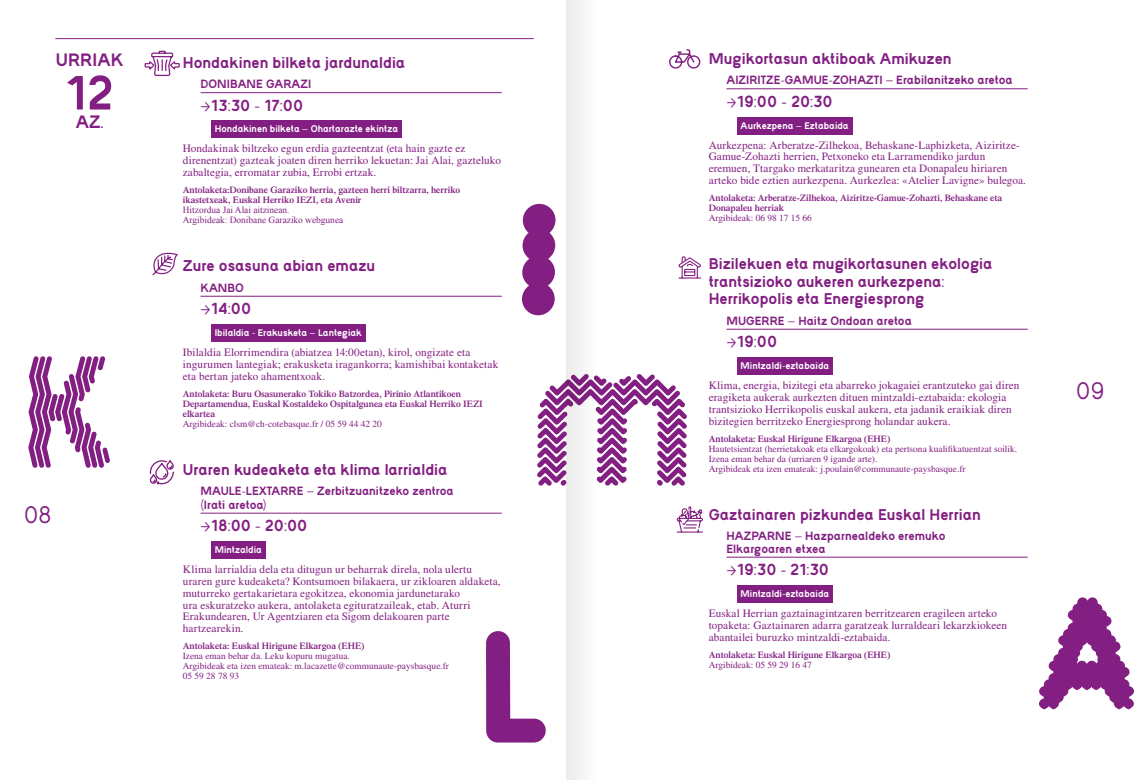
<style>
.page{position:relative;width:1134px;height:780px;background:#fff}
.page>*{position:absolute;margin:0;border:0;box-sizing:border-box;transform-origin:0 0}
.t1{font:700 50px "Cambium BO Straight";color:#831f82}
.t2{font:25px "Cambium BO Straight";color:#831f82}
.t3{font:700 18.75px "Cambium BO Straight";color:#831f82}
.t4{font:700 16.62px "Cambium BO Straight";color:#831f82}
.t5{font:700 16.25px/17.5px "Cambium BO Straight";color:#831f82}
.t6{font:700 12.5px/13.4px "Cambium BO Straight";color:#831f82}
.t7{font:11.25px/11.9px "Times LT Std";letter-spacing:.01em;color:#831f82}
.t8{font:700 10px "Cambium BO Straight";color:#fff}
.t9{font:600 9.38px/10px "Times LT Std";color:#831f82}
.t10{font:9.38px/10px "Times LT Std";color:#831f82}
.t11{font:9.38px/10px "Times New Roman";color:#831f82}
</style>
<div class="page">
<svg style="left:28px;top:356px;width:82px;height:111px"></svg>
<svg style="left:522px;top:204px;width:34px;height:111px;background:#994798"></svg>
<svg style="left:486px;top:631px;width:60px;height:111px"></svg>
<svg style="left:537px;top:374px;width:150px;height:112px"></svg>
<svg style="left:1039px;top:597px;width:95px;height:112px"></svg>
<hr style="left:201px;top:92px;width:301px;height:1px;background:#831f82">
<div style="left:211px;top:121px;width:191px;height:17px;background:#831f82"></div>
<hr style="left:201px;top:296px;width:301px;height:1px;background:#831f82">
<div style="left:211px;top:324px;width:154px;height:17px;background:#831f82"></div>
<hr style="left:201px;top:513px;width:301px;height:1px;background:#831f82">
<div style="left:211px;top:541px;width:54px;height:17px;background:#831f82"></div>
<svg style="left:144px;top:50px;width:36px;height:26px"></svg>
<svg style="left:152px;top:252px;width:26px;height:24px"></svg>
<svg style="left:149px;top:460px;width:26px;height:25px"></svg>
<hr style="left:726px;top:89px;width:302px;height:1px;background:#831f82">
<div style="left:737px;top:117px;width:115px;height:17px;background:#831f82"></div>
<hr style="left:726px;top:329px;width:302px;height:1px;background:#831f82">
<div style="left:737px;top:357px;width:96px;height:17px;background:#831f82"></div>
<hr style="left:726px;top:557px;width:302px;height:1px;background:#831f82">
<div style="left:737px;top:585px;width:96px;height:17px;background:#831f82"></div>
<svg style="left:680px;top:49px;width:21px;height:20px"></svg>
<svg style="left:680px;top:256px;width:21px;height:23px"></svg>
<svg style="left:680px;top:506px;width:23px;height:27px"></svg>
<hr style="left:55px;top:38px;width:479px;height:1px;background:#831f82">
<svg style="left:567px;top:0;width:113px;height:780px"></svg>
<h3 class="t3" style="left:56px;top:48px;width:69px">URRIAK</h3>
<h1 class="t1" style="left:65px;top:62px;width:51px">12</h1>
<h3 class="t3" style="left:76px;top:110px;width:29px">AZ.</h3>
<h2 class="t2" style="left:23px;top:502px;width:30px">08</h2>
<h3 class="t5" style="left:183px;top:53px;width:224px">Hondakinen bilketa jardunaldia</h3>
<p class="t6" style="left:201px;top:77px;width:112px">DONIBANE GARAZI</p>
<h3 class="t4" style="left:201px;top:95px;width:104px">&gt;13:30 - 17:00</h3>
<p class="t8" style="left:215px;top:123px;width:185px">Hondakinen bilketa – Ohartarazte ekintza</p>
<p class="t7" style="left:183px;top:143px;width:320px">Hondakinak biltzeko egun erdia gazteentzat (eta hain gazte ez direnentzat) gazteak joaten diren herriko lekuetan: Jai Alai, gazteluko zabaltegia, erromatar zubia, Errobi ertzak.</p>
<p class="t9" style="left:183px;top:185px;width:279px">Antolaketa:Donibane Garaziko herria, gazteen herri biltzarra, herriko ikastetxeak, Euskal Herriko IEZI, eta Avenir</p>
<p class="t11" style="left:183px;top:205px;width:162px">Hitzordua Jai Alai aitzinean.<br>Argibideak: Donibane Garaziko webgunea</p>
<h3 class="t5" style="left:183px;top:257px;width:194px">Zure osasuna abian emazu</h3>
<p class="t6" style="left:201px;top:281px;width:45px">KANBO</p>
<h3 class="t4" style="left:201px;top:298px;width:52px">&gt;14:00</h3>
<p class="t8" style="left:215px;top:326px;width:149px">Ibilaldia - Erakusketa – Lantegiak</p>
<p class="t7" style="left:183px;top:346px;width:317px">Ibilaldia Elorrimendira (abiatzea 14:00etan), kirol, ongizate eta ingurumen lantegiak; erakusketa iragankorra; kamishibai kontaketak eta bertan jateko ahamentxoak.</p>
<p class="t9" style="left:183px;top:388px;width:302px">Antolaketa: Buru Osasunerako Tokiko Batzordea, Pirinio Atlantikoen<br>Departamendua, Euskal Kostaldeko Ospitalgunea eta Euskal Herriko IEZI elkartea</p>
<p class="t10" style="left:183px;top:418px;width:201px">Argibideak: clsm@ch-cotebasque.fr / 05 59 44 42 20</p>
<h3 class="t5" style="left:183px;top:460px;width:266px">Uraren kudeaketa eta klima larrialdia</h3>
<p class="t6" style="left:201px;top:484px;width:255px">MAULE-LEXTARRE – Zerbitzuanitzeko zentroa (Irati aretoa)</p>
<h3 class="t4" style="left:201px;top:515px;width:108px">&gt;18:00 - 20:00</h3>
<p class="t8" style="left:215px;top:543px;width:49px">Mintzaldia</p>
<p class="t7" style="left:183px;top:563px;width:319px">Klima larrialdia dela eta ditugun ur beharrak direla, nola ulertu uraren gure kudeaketa? Kontsumoen bilakaera, ur zikloaren aldaketa, muturreko gertakarietara egokitzea, ekonomia jardunetarako<br>ura eskuratzeko aukera, antolaketa egituratzaileak, etab. Aturri Erakundearen, Ur Agentziaren eta Sigom delakoaren parte hartzearekin.</p>
<p class="t9" style="left:183px;top:641px;width:183px">Antolaketa: Euskal Hirigune Elkargoa (EHE)</p>
<p class="t10" style="left:183px;top:651px;width:268px">Izena eman behar da. Leku kopuru mugatua.<br>Argibideak eta izen emateak: m.lacazette@communaute-paysbasque.fr<br>05 59 28 78 93</p>
<h3 class="t5" style="left:709px;top:50px;width:244px">Mugikortasun aktiboak Amikuzen</h3>
<p class="t6" style="left:726px;top:73px;width:288px">AIZIRITZE-GAMUE-ZOHAZTI – Erabilanitzeko aretoa</p>
<h3 class="t4" style="left:726px;top:91px;width:108px">&gt;19:00 - 20:30</h3>
<p class="t8" style="left:741px;top:119px;width:110px">Aurkezpena – Eztabaida</p>
<p class="t7" style="left:709px;top:139px;width:319px">Aurkezpena: Arberatze-Zilhekoa, Behaskane-Laphizketa, Aiziritze-Gamue-Zohazti herrien, Petxoneko eta Larramendiko jardun eremuen, Ttargako merkataritza gunearen eta Donapaleu hiriaren arteko bide eztien aurkezpena. Aurkezlea: «Atelier Lavigne» bulegoa.</p>
<p class="t9" style="left:709px;top:193px;width:295px">Antolaketa: Arberatze-Zilhekoa, Aiziritze-Gamue-Zohazti, Behaskane eta<br>Donapaleu herriak</p>
<p class="t10" style="left:709px;top:213px;width:105px">Argibideak: 06 98 17 15 66</p>
<h3 class="t5" style="left:709px;top:255px;width:285px">Bizilekuen eta mugikortasunen ekologia trantsizioko aukeren aurkezpena:<br>Herrikopolis eta Energiesprong</h3>
<p class="t6" style="left:726px;top:314px;width:187px">MUGERRE – Haitz Ondoan aretoa</p>
<h3 class="t4" style="left:726px;top:331px;width:52px">&gt;19:00</h3>
<p class="t8" style="left:741px;top:359px;width:90px">Mintzaldi-eztabaida</p>
<p class="t7" style="left:709px;top:379px;width:312px">Klima, energia, bizitegi eta abarreko jokagaiei erantzuteko gai diren eragiketa aukerak aurkezten dituen mintzaldi-eztabaida: ekologia trantsizioko Herrikopolis euskal aukera, eta jadanik eraikiak diren bizitegien berritzeko Energiesprong holandar aukera.</p>
<p class="t9" style="left:709px;top:433px;width:183px">Antolaketa: Euskal Hirigune Elkargoa (EHE)</p>
<p class="t10" style="left:709px;top:443px;width:310px">Hautetsientzat (herrietakoak eta elkargokoak) eta pertsona kualifikatuentzat soilik.<br>Izena eman behar da (urriaren 9 igande arte).<br>Argibideak eta izen emateak: j.poulain@communaute-paysbasque.fr</p>
<h3 class="t5" style="left:709px;top:505px;width:274px">Gaztainaren pizkundea Euskal Herrian</h3>
<p class="t6" style="left:726px;top:529px;width:221px;line-height:12.5px">HAZPARNE – Hazparnealdeko eremuko<br>Elkargoaren etxea</p>
<h3 class="t4" style="left:726px;top:559px;width:104px">&gt;19:30 - 21:30</h3>
<p class="t8" style="left:741px;top:587px;width:90px">Mintzaldi-eztabaida</p>
<p class="t7" style="left:709px;top:607px;width:300px">Euskal Herrian gaztainagintzaren berritzearen eragileen arteko topaketa: Gaztainaren adarra garatzeak lurraldeari lekarzkiokeen abantailei buruzko mintzaldi-eztabaida.</p>
<p class="t9" style="left:709px;top:649px;width:183px">Antolaketa: Euskal Hirigune Elkargoa (EHE)</p>
<p class="t10" style="left:709px;top:659px;width:105px">Argibideak: 05 59 29 16 47</p>
<h2 class="t2" style="left:1075px;top:378px;width:31px">09</h2>
</div>
